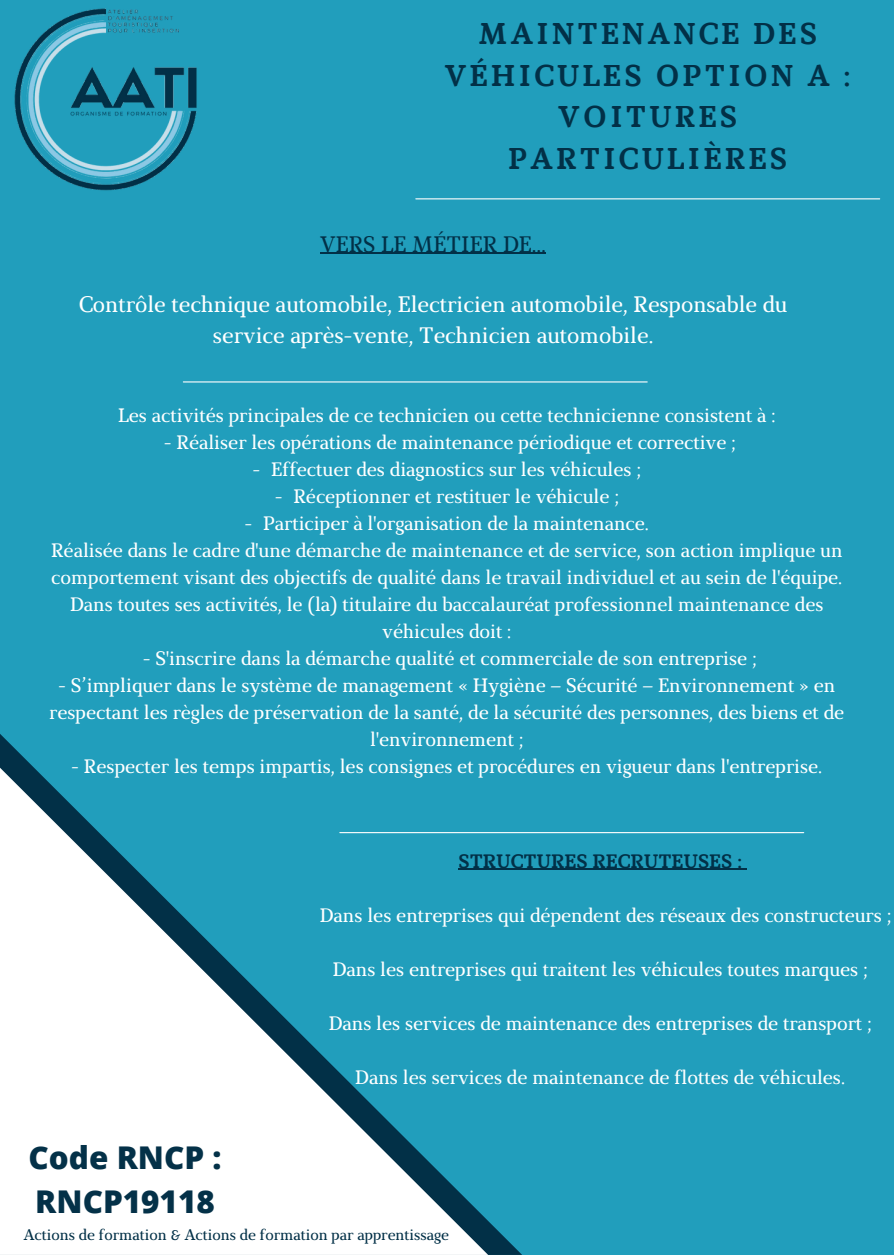
<style>
.page{position:relative;width:894px;height:1255px;background:#fff}
.page>*{position:absolute;margin:0;border:0;box-sizing:border-box;transform-origin:0 0}
.t1{font:800 31.35px/43.8px "Open Sans";color:#043148}
.t2{font:700 30px/41.7px "Marta";letter-spacing:.1em;color:#023047;text-align:center}
.t3{font:22.35px/30.3px "Marta";color:#fff;text-align:center}
.t4{font:800 22.35px "Open Sans";color:#043148}
.t5{font:22.35px "Marta";color:#023047}
.t6{font:19.35px/27px "Marta";color:#fff;text-align:center}
.t7{font:700 19.35px "Marta";color:#023047}
.t8{font:15.15px "Marta";color:#023047}
</style>
<div class="page">
<div style="left:0;top:0;width:893px;height:1254px;background:#219ebc"></div>
<hr style="left:415px;top:198px;width:464px;height:1px;background:#fff">
<img style="left:14px;top:8px;width:183px;height:183px">
<hr style="left:320px;top:253px;width:226px;height:1px;background:#023047">
<hr style="left:183px;top:381px;width:464px;height:1px;background:#fff">
<hr style="left:340px;top:832px;width:463px;height:1px;background:#fff">
<hr style="left:458px;top:868px;width:283px;height:1px;background:#023047">
<svg style="left:0;top:734px;width:522px;height:520px"></svg>
<svg style="left:0;top:767px;width:488px;height:487px"></svg>
<h1 class="t2" style="left:445px;top:15px;width:407px">MAINTENANCE DES<br>VÉHICULES OPTION A :<br>VOITURES<br>PARTICULIÈRES</h1>
<p class="t5" style="left:320px;top:235px;width:227px">VERS LE MÉTIER DE…</p>
<p class="t3" style="left:79px;top:292px;width:709px">Contrôle technique automobile, Electricien automobile, Responsable du service après-vente, Technicien automobile.</p>
<p class="t6" style="left:118px;top:403px;width:658px">Les activités principales de ce technicien ou cette technicienne consistent à :</p>
<h2 class="t6" style="left:164px;top:430px;width:573px">- Réaliser les opérations de maintenance périodique et corrective ;</h2>
<p class="t6" style="left:252px;top:457px;width:390px">- Effectuer des diagnostics sur les véhicules ;</p>
<p class="t6" style="left:275px;top:484px;width:345px">- Réceptionner et restituer le véhicule ;</p>
<h4 class="t6" style="left:244px;top:511px;width:406px">- Participer à l'organisation de la maintenance.</h4>
<p class="t6" style="left:51px;top:538px;width:792px;text-align:left">Réalisée dans le cadre d'une démarche de maintenance et de service, son action implique un comportement visant des objectifs de qualité dans le travail individuel et au sein de l'équipe.</p>
<p class="t6" style="left:70px;top:592px;width:754px">Dans toutes ses activités, le (la) titulaire du baccalauréat professionnel maintenance des véhicules doit :</p>
<h6 class="t6" style="left:143px;top:646px;width:615px">- S'inscrire dans la démarche qualité et commerciale de son entreprise ;</h6>
<p class="t6" style="left:49px;top:673px;width:796px">- S’impliquer dans le système de management « Hygiène – Sécurité – Environnement » en respectant les règles de préservation de la santé, de la sécurité des personnes, des biens et de l'environnement ;</p>
<p class="t6" style="left:71px;top:754px;width:752px">- Respecter les temps impartis, les consignes et procédures en vigueur dans l'entreprise.</p>
<p class="t7" style="left:458px;top:853px;width:285px">STRUCTURES RECRUTEUSES :</p>
<p class="t6" style="left:320px;top:903px;width:572px">Dans les entreprises qui dépendent des réseaux des constructeurs ;</p>
<p class="t6" style="left:332px;top:957px;width:536px">Dans les entreprises qui traitent les véhicules toutes marques ;</p>
<p class="t6" style="left:328px;top:1011px;width:544px">Dans les services de maintenance des entreprises de transport ;</p>
<p class="t6" style="left:355px;top:1065px;width:491px">Dans les services de maintenance de flottes de véhicules.</p>
<p class="t4" style="left:30px;top:1137px;width:272px">Code RNCP : RNCP19118</p>
<p class="t1" style="left:29px;top:1134px;width:194px">Code RNCP :<br>RNCP19118</p>
<p class="t8" style="left:23px;top:1228px;width:427px">Actions de formation &amp; Actions de formation par apprentissage</p>
</div>
